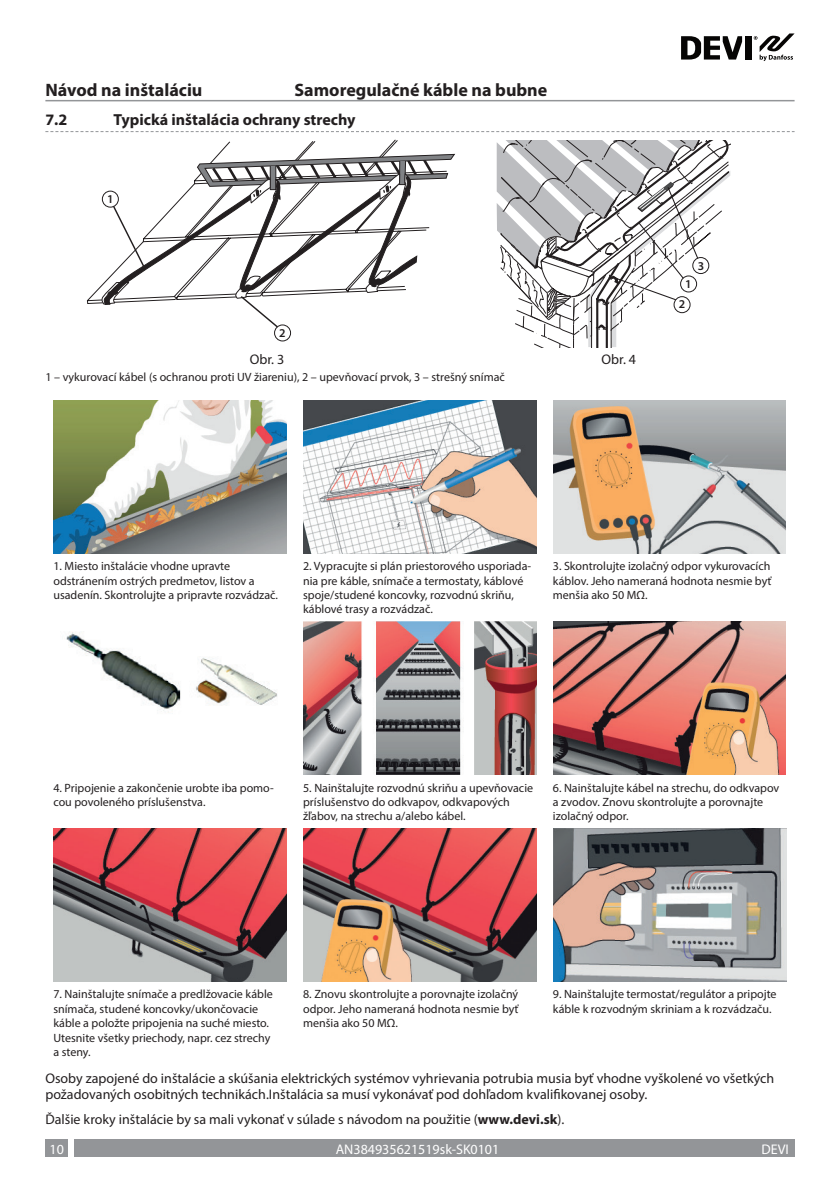
<style>
.page{position:relative;width:840px;height:1191px;background:#fff}
.page>*{position:absolute;margin:0;border:0;box-sizing:border-box;transform-origin:0 0}
.t1{font:700 18px "Myriad Pro";color:#231f20}
.t2{font:700 16px "Myriad Pro";color:#231f20}
.DEVI_Body{font:14px/16px "Myriad Pro";color:#231f20}
.t3{font:14px "Myriad Pro";color:#fff}
.DEVI_Body-2{font:12px/14.4px "Myriad Pro";color:#231f20}
.t4{font:600 12px "Myriad Pro";color:#231f20}
.s1{font-weight:700}
.s2{color:#fff}
</style>
<div class="page">
<svg style="left:45px;top:131px;width:749px;height:1px"></svg>
<svg style="left:100px;top:153px;width:355px;height:175px"></svg>
<div style="left:102px;top:191px;width:16px;height:16px;background:#fff;border-radius:50%"></div>
<div style="left:102px;top:191px;width:17px;height:17px;border:1px solid #231f20;border-radius:50%"></div>
<div style="left:274px;top:325px;width:16px;height:16px;background:#fff;border-radius:50%"></div>
<div style="left:274px;top:324px;width:17px;height:17px;border:1px solid #231f20;border-radius:50%"></div>
<svg style="left:496px;top:141px;width:234px;height:206px"></svg>
<svg style="left:680px;top:276px;width:16px;height:16px"></svg>
<div style="left:679px;top:275px;width:17px;height:17px;border:1px solid #231f20;border-radius:50%"></div>
<div style="left:673px;top:297px;width:16px;height:16px;background:#fff;border-radius:50%"></div>
<div style="left:673px;top:296px;width:17px;height:17px;border:1px solid #231f20;border-radius:50%"></div>
<div style="left:692px;top:257px;width:16px;height:16px;background:#fff;border-radius:50%"></div>
<div style="left:692px;top:257px;width:17px;height:17px;border:1px solid #231f20;border-radius:50%"></div>
<img style="left:54px;top:400px;width:232px;height:153px">
<img style="left:303px;top:400px;width:233px;height:153px">
<img style="left:553px;top:400px;width:232px;height:153px">
<img style="left:66px;top:631px;width:212px;height:82px">
<img style="left:303px;top:621px;width:233px;height:153px">
<img style="left:553px;top:621px;width:232px;height:153px">
<img style="left:54px;top:828px;width:232px;height:153px">
<img style="left:303px;top:828px;width:233px;height:153px">
<img style="left:553px;top:828px;width:232px;height:153px">
<div style="left:74px;top:1140px;width:720px;height:17px;background:#939598"></div>
<div style="left:45px;top:1140px;width:23px;height:17px;background:#939598"></div>
<div style="left:744px;top:36px;width:6px;height:24px;background:#060504"></div>
<svg style="left:681px;top:36px;width:60px;height:24px"></svg>
<svg style="left:753px;top:33px;width:41px;height:28px"></svg>
<hr style="left:45px;top:100px;width:749px;height:1px;background:#939598">
<h1 class="t1" style="left:45px;top:79px;width:158px">Návod na inštaláciu</h1>
<h1 class="t1" style="left:294px;top:79px;width:254px">Samoregulačné káble na bubne</h1>
<p class="t2" style="left:45px;top:110px;width:23px">7.2</p>
<p class="t2" style="left:113px;top:110px;width:243px">Typická inštalácia ochrany strechy</p>
<p class="t4" style="left:107px;top:191px;width:8px">1</p>
<p class="t4" style="left:279px;top:325px;width:8px">2</p>
<p class="DEVI_Body" style="left:249px;top:351px;width:36px">Obr. 3</p>
<p class="DEVI_Body" style="left:601px;top:351px;width:36px">Obr. 4</p>
<p class="DEVI_Body-2" style="left:45px;top:369px;width:461px">1 – vykurovací kábel (s ochranou proti UV žiareniu), 2 – upevňovací prvok, 3 – strešný snímač</p>
<p class="t4" style="left:685px;top:276px;width:8px">1</p>
<p class="t4" style="left:678px;top:297px;width:8px">2</p>
<p class="t4" style="left:697px;top:258px;width:8px">3</p>
<p class="DEVI_Body-2" style="left:53px;top:559px;width:225px">1. Miesto inštalácie vhodne upravte odstránením ostrých predmetov, listov a usadenín. Skontrolujte a pripravte rozvádzač.</p>
<p class="DEVI_Body-2" style="left:303px;top:559px;width:229px">2. Vypracujte si plán priestorového usporiada&shy;nia pre káble, snímače a termostaty, káblové spoje/studené koncovky, rozvodnú skriňu, káblové trasy a rozvádzač.</p>
<p class="DEVI_Body-2" style="left:552px;top:559px;width:220px;text-align:justify">3. Skontrolujte izolačný odpor vykurovacích káblov. Jeho nameraná hodnota nesmie byť menšia ako 50 MΩ.</p>
<p class="DEVI_Body-2" style="left:53px;top:780px;width:222px">4. Pripojenie a zakončenie urobte iba pomo&shy;cou povoleného príslušenstva.</p>
<p class="DEVI_Body-2" style="left:303px;top:780px;width:231px">5. Nainštalujte rozvodnú skriňu a upevňovacie príslušenstvo do odkvapov, odkvapových žľabov, na strechu a/alebo kábel.</p>
<p class="DEVI_Body-2" style="left:552px;top:780px;width:228px">6. Nainštalujte kábel na strechu, do odkvapov a zvodov. Znovu skontrolujte a porovnajte izolačný odpor.</p>
<p class="DEVI_Body-2" style="left:53px;top:987px;width:221px">7. Nainštalujte snímače a predlžovacie káble snímača, studené koncovky/ukončovacie káble a položte pripojenia na suché miesto.<br>Utesnite všetky priechody, napr. cez strechy a steny.</p>
<p class="DEVI_Body-2" style="left:303px;top:987px;width:217px;text-align:justify">8. Znovu skontrolujte a porovnajte izolačný odpor. Jeho nameraná hodnota nesmie byť menšia ako 50 MΩ.</p>
<p class="DEVI_Body-2" style="left:552px;top:987px;width:225px">9. Nainštalujte termostat/regulátor a pripojte káble k rozvodným skriniam a k rozvádzaču.</p>
<p class="DEVI_Body" style="left:45px;top:1070px;width:730px">Osoby zapojené do inštalácie a skúšania elektrických systémov vyhrievania potrubia musia byť vhodne vyškolené vo všetkých požadovaných osobitných technikách.Inštalácia sa musí vykonávať pod dohľadom kvalifikovanej osoby.</p>
<p class="DEVI_Body" style="left:45px;top:1104px;width:519px;line-height:29.4px">Ďalšie kroky inštalácie by sa mali vykonať v súlade s návodom na použitie (<span class="s1">www.devi.sk</span>).<br><span class="s2">10</span></p>
<p class="t3" style="left:335px;top:1140px;width:165px">AN384935621519sk-SK0101</p>
<p class="t3" style="left:761px;top:1140px;width:29px">DEVI</p>
</div>
